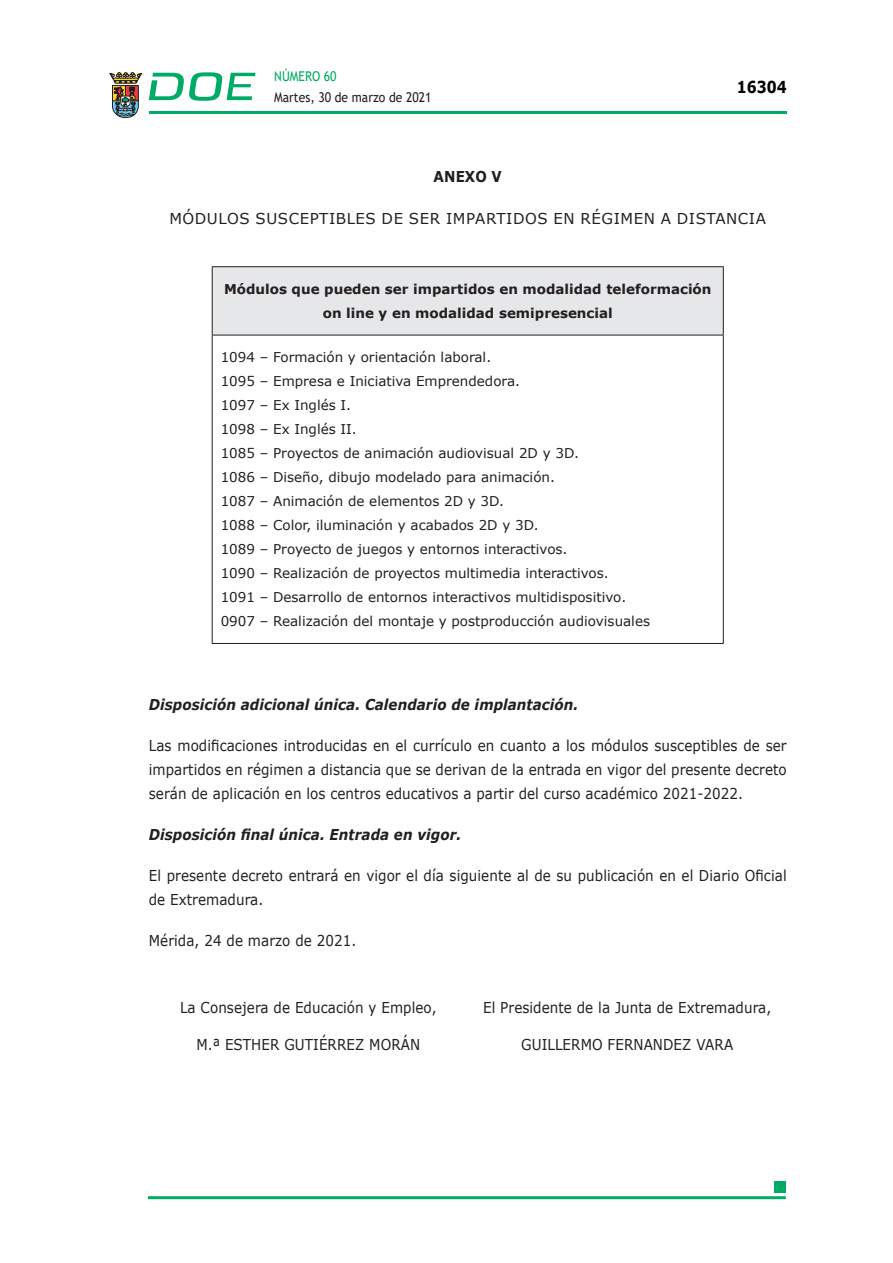
<style>
.page{position:relative;width:893px;height:1263px;background:#fff}
.page>*{position:absolute;margin:0;border:0;box-sizing:border-box;transform-origin:0 0}
.t1{font:700 16.5px "Verdana";color:#000;scale:.85 1}
.CUERPO_DE_TEXTO{font:15px/24px "Verdana";letter-spacing:.005em;color:#231f20;text-align:justify;scale:.9 1}
.CUERPO_DE_TEXTO-2{font:italic 700 15px "Verdana";letter-spacing:.005em;color:#231f20;scale:.9 1}
.ADENDA{font:15px "Verdana";letter-spacing:.035em;color:#231f20}
.CUERPO_DE_TEXTO-3{font:700 15px "Verdana";letter-spacing:.005em;color:#231f20;scale:.9 1}
.t2{font:13.5px "Verdana";color:#231f20}
.t3{font:700 13.5px/24px "Verdana";color:#231f20;text-align:center}
.t4{font:13.5px "Trebuchet MS";color:#231f20;scale:.9 1}
.t5{font:13.5px "Trebuchet MS";color:#00ab67;scale:.9 1}
</style>
<div class="page">
<hr style="left:149px;top:111px;width:638px;height:3px;background:#00ab66">
<svg style="left:109px;top:72px;width:33px;height:46px"></svg>
<svg style="left:149px;top:72px;width:106px;height:29px"></svg>
<hr style="left:148px;top:1196px;width:638px;height:3px;background:#00ab66">
<div style="left:775px;top:1181px;width:11px;height:11px;background:#00ab66"></div>
<div style="left:212px;top:267px;width:511px;height:68px;background:#e6e7e9"></div>
<hr style="left:212px;top:335px;width:1px;height:308px;background:#231f20">
<hr style="left:723px;top:335px;width:1px;height:308px;background:#231f20">
<hr style="left:212px;top:643px;width:512px;height:1px;background:#231f20">
<hr style="left:212px;top:266px;width:512px;height:1px;background:#231f20">
<hr style="left:212px;top:267px;width:1px;height:68px;background:#231f20">
<hr style="left:723px;top:267px;width:1px;height:68px;background:#231f20">
<hr style="left:212px;top:335px;width:512px;height:1px;background:#231f20">
<p class="t5" style="left:274px;top:67px;width:71px">NÚMERO 60</p>
<p class="t4" style="left:274px;top:88px;width:176px">Martes, 30 de marzo de 2021</p>
<p class="t1" style="left:737px;top:75px;width:60px">16304</p>
<p class="CUERPO_DE_TEXTO-3" style="left:434px;top:165px;width:77px">ANEXO V</p>
<p class="ADENDA" style="left:169px;top:208px;width:598px">MÓDULOS SUSCEPTIBLES DE SER IMPARTIDOS EN RÉGIMEN A DISTANCIA</p>
<p class="t3" style="left:224px;top:277px;width:489px">Módulos que pueden ser impartidos en modalidad teleformación on line y en modalidad semipresencial</p>
<p class="t2" style="left:221px;top:348px;width:272px">1094 – Formación y orientación laboral.</p>
<p class="t2" style="left:221px;top:372px;width:301px">1095 – Empresa e Iniciativa Emprendedora.</p>
<p class="t2" style="left:221px;top:396px;width:132px">1097 – Ex Inglés I.</p>
<p class="t2" style="left:221px;top:420px;width:138px">1098 – Ex Inglés II.</p>
<p class="t2" style="left:221px;top:444px;width:360px">1085 – Proyectos de animación audiovisual 2D y 3D.</p>
<p class="t2" style="left:221px;top:468px;width:336px">1086 – Diseño, dibujo modelado para animación.</p>
<p class="t2" style="left:221px;top:492px;width:285px">1087 – Animación de elementos 2D y 3D.</p>
<p class="t2" style="left:221px;top:516px;width:320px">1088 – Color, iluminación y acabados 2D y 3D.</p>
<p class="t2" style="left:221px;top:540px;width:348px">1089 – Proyecto de juegos y entornos interactivos.</p>
<p class="t2" style="left:221px;top:564px;width:390px">1090 – Realización de proyectos multimedia interactivos.</p>
<p class="t2" style="left:221px;top:588px;width:407px">1091 – Desarrollo de entornos interactivos multidispositivo.</p>
<p class="t2" style="left:221px;top:612px;width:431px">0907 – Realización del montaje y postproducción audiovisuales</p>
<p class="CUERPO_DE_TEXTO-2" style="left:149px;top:694px;width:479px">Disposición adicional única. Calendario de implantación.</p>
<p class="CUERPO_DE_TEXTO" style="left:149px;top:734px;width:710px">Las modificaciones introducidas en el currículo en cuanto a los módulos susceptibles de ser impartidos en régimen a distancia que se derivan de la entrada en vigor del presente decreto serán de aplicación en los centros educativos a partir del curso académico 2021-2022.</p>
<p class="CUERPO_DE_TEXTO-2" style="left:149px;top:824px;width:349px">Disposición final única. Entrada en vigor.</p>
<p class="CUERPO_DE_TEXTO" style="left:149px;top:864px;width:710px">El presente decreto entrará en vigor el día siguiente al de su publicación en el Diario Oficial de Extremadura.</p>
<p class="CUERPO_DE_TEXTO" style="left:149px;top:929px;width:232px">Mérida, 24 de marzo de 2021.</p>
<p class="CUERPO_DE_TEXTO" style="left:180px;top:995px;width:287px">La Consejera de Educación y Empleo,</p>
<p class="CUERPO_DE_TEXTO" style="left:483px;top:995px;width:322px">El Presidente de la Junta de Extremadura,</p>
<p class="CUERPO_DE_TEXTO" style="left:196px;top:1032px;width:250px">M.ª ESTHER GUTIÉRREZ MORÁN</p>
<p class="CUERPO_DE_TEXTO" style="left:521px;top:1032px;width:237px">GUILLERMO FERNANDEZ VARA</p>
</div>
